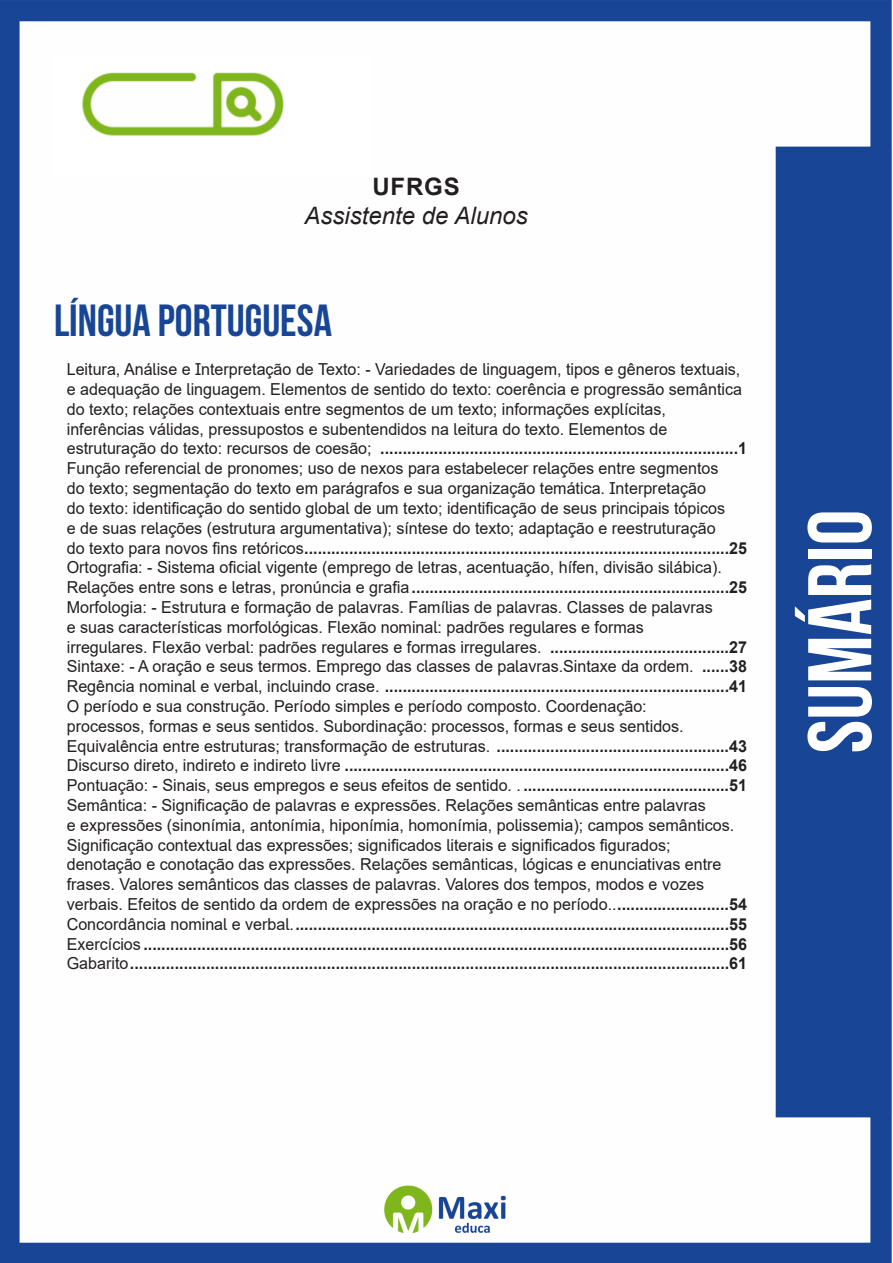
<style>
.page{position:relative;width:893px;height:1263px;background:#fff}
.page>*{position:absolute;margin:0;border:0;box-sizing:border-box;transform-origin:0 0}
.t1{font:700 90px "Bebas Neue";color:#fff}
.t2{font:700 45px "Bebas Neue";color:#184696}
.t3{font:italic 24px "Arial";color:#231f20}
.t4{font:700 24px "Arial";letter-spacing:.035em;color:#231f20}
.Titulo{font:16.5px "Arial";color:#231f20}
.Titulo-2{font:700 16.5px "Arial";color:#231f20}
.s1{font-weight:400}
.s2{font-weight:700}
</style>
<div class="page">
<img style="left:0;top:0;width:892px;height:1263px">
<div style="left:53px;top:55px;width:317px;height:121px;background:#fff"></div>
<img style="left:82px;top:72px;width:201px;height:64px">
<p class="t4" style="left:372px;top:170px;width:89px">UFRGS</p>
<p class="t3" style="left:304px;top:200px;width:225px">Assistente de Alunos</p>
<p class="t2" style="left:54px;top:295px;width:279px">LÍNGUA PORTUGUESA</p>
<p class="Titulo" style="left:67px;top:358px;width:675px">Leitura, Análise e Interpretação de Texto: - Variedades de linguagem, tipos e gêneros textuais,</p>
<p class="Titulo" style="left:67px;top:378px;width:677px">e adequação de linguagem. Elementos de sentido do texto: coerência e progressão semântica</p>
<p class="Titulo" style="left:67px;top:398px;width:601px">do texto; relações contextuais entre segmentos de um texto; informações explícitas,</p>
<p class="Titulo" style="left:67px;top:417px;width:602px">inferências válidas, pressupostos e subentendidos na leitura do texto. Elementos de</p>
<p class="Titulo-2" style="left:67px;top:437px;width:682px"><span class="s1">estruturação do texto: recursos de coesão;</span> ................................................................................1</p>
<p class="Titulo" style="left:67px;top:457px;width:653px">Função referencial de pronomes; uso de nexos para estabelecer relações entre segmentos</p>
<p class="Titulo" style="left:67px;top:477px;width:641px">do texto; segmentação do texto em parágrafos e sua organização temática. Interpretação</p>
<p class="Titulo" style="left:67px;top:497px;width:660px">do texto: identificação do sentido global de um texto; identificação de seus principais tópicos</p>
<p class="Titulo" style="left:67px;top:516px;width:650px">e de suas relações (estrutura argumentativa); síntese do texto; adaptação e reestruturação</p>
<p class="Titulo-2" style="left:67px;top:536px;width:682px"><span class="s1">do texto para novos fins retóricos</span>...............................................................................................25</p>
<p class="Titulo" style="left:67px;top:556px;width:657px">Ortografia: - Sistema oficial vigente (emprego de letras, acentuação, hífen, divisão silábica).</p>
<p class="Titulo-2" style="left:67px;top:576px;width:682px"><span class="s1">Relações entre sons e letras, pronúncia e grafia</span>.......................................................................25</p>
<p class="Titulo" style="left:67px;top:596px;width:648px">Morfologia: - Estrutura e formação de palavras. Famílias de palavras. Classes de palavras</p>
<p class="Titulo" style="left:67px;top:615px;width:579px">e suas características morfológicas. Flexão nominal: padrões regulares e formas</p>
<p class="Titulo" style="left:67px;top:635px;width:682px">irregulares. Flexão verbal: padrões regulares e formas irregulares. <span class="s2">........................................27</span></p>
<p class="Titulo" style="left:67px;top:655px;width:682px">Sintaxe: - A oração e seus termos. Emprego das classes de palavras.Sintaxe da ordem. <span class="s2">......38</span></p>
<p class="Titulo-2" style="left:67px;top:675px;width:682px"><span class="s1">Regência nominal e verbal, incluindo crase.</span> .............................................................................41</p>
<p class="Titulo" style="left:67px;top:695px;width:581px">O período e sua construção. Período simples e período composto. Coordenação:</p>
<p class="Titulo" style="left:67px;top:714px;width:618px">processos, formas e seus sentidos. Subordinação: processos, formas e seus sentidos.</p>
<p class="Titulo" style="left:67px;top:734px;width:682px">Equivalência entre estruturas; transformação de estruturas. <span class="s2">....................................................43</span></p>
<p class="Titulo-2" style="left:67px;top:754px;width:682px"><span class="s1">Discurso direto, indireto e indireto livre</span> ......................................................................................46</p>
<p class="Titulo" style="left:67px;top:774px;width:682px">Pontuação: - Sinais, seus empregos e seus efeitos de sentido. . <span class="s2">..............................................51</span></p>
<p class="Titulo" style="left:67px;top:794px;width:641px">Semântica: - Significação de palavras e expressões. Relações semânticas entre palavras</p>
<p class="Titulo" style="left:67px;top:813px;width:669px">e expressões (sinonímia, antonímia, hiponímia, homonímia, polissemia); campos semânticos.</p>
<p class="Titulo" style="left:67px;top:833px;width:605px">Significação contextual das expressões; significados literais e significados figurados;</p>
<p class="Titulo" style="left:67px;top:853px;width:656px">denotação e conotação das expressões. Relações semânticas, lógicas e enunciativas entre</p>
<p class="Titulo" style="left:67px;top:873px;width:639px">frases. Valores semânticos das classes de palavras. Valores dos tempos, modos e vozes</p>
<p class="Titulo" style="left:67px;top:893px;width:682px">verbais. Efeitos de sentido da ordem de expressões na oração e no período..<span class="s2">.........................54</span></p>
<p class="Titulo-2" style="left:67px;top:912px;width:682px"><span class="s1">Concordância nominal e verbal.</span>.................................................................................................55</p>
<p class="Titulo-2" style="left:67px;top:932px;width:682px"><span class="s1">Exercícios</span> ...................................................................................................................................56</p>
<p class="Titulo-2" style="left:67px;top:952px;width:682px"><span class="s1">Gabarito</span>......................................................................................................................................61</p>
<h1 class="t1" style="left:791px;top:753px;width:245px;rotate:-90deg">SUMÁRIO</h1>
</div>
